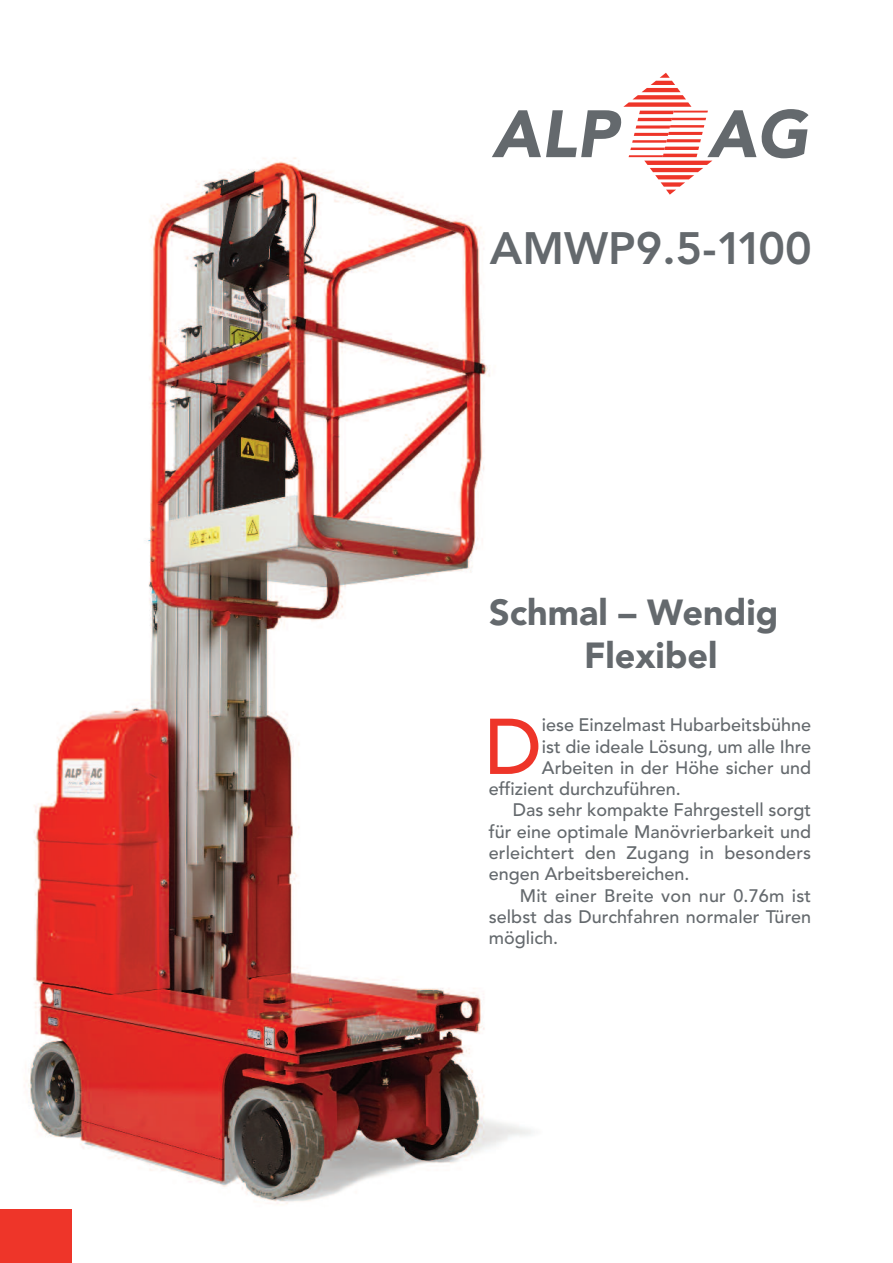
<style>
.page{position:relative;width:893px;height:1263px;background:#fff}
.page>*{position:absolute;margin:0;border:0;box-sizing:border-box;transform-origin:0 0}
.t1{font:500 78px "Avenir";color:#ee3529}
.t2{font:italic 900 66.15px "Avenir";color:#64696d}
.t3{font:800 45px "Avenir";color:#64696d}
.t4{font:900 36px/42.5px "Avenir";color:#64696d}
.t5{font:500 18px "Avenir";color:#64696d}
</style>
<div class="page">
<img style="left:24px;top:157px;width:509px;height:1048px">
<div style="left:0;top:1209px;width:72px;height:54px;background:#ee3529"></div>
<div style="left:490px;top:67px;width:322px;height:133px;background:#fff"></div>
<svg style="left:623px;top:73px;width:89px;height:122px"></svg>
<h2 class="t2" style="left:492px;top:79px;width:128px">ALP</h2>
<h2 class="t2" style="left:707px;top:79px;width:102px">AG</h2>
<h3 class="t3" style="left:490px;top:213px;width:323px">AMWP9.5-1100</h3>
<h3 class="t4" style="left:584px;top:590px;width:196px;text-indent:-95px">Schmal – Wendig<br>Flexibel</h3>
<h1 class="t1" style="left:484px;top:679px;width:59px">D</h1>
<p class="t5" style="left:542px;top:709px;width:271px">iese Einzelmast Hubarbeitsbühne</p>
<p class="t5" style="left:542px;top:731px;width:271px">ist die ideale Lösung, um alle Ihre</p>
<p class="t5" style="left:542px;top:752px;width:271px">Arbeiten in der Höhe sicher und</p>
<p class="t5" style="left:489px;top:773px;width:194px">effizient durchzuführen.</p>
<p class="t5" style="left:513px;top:795px;width:300px">Das sehr kompakte Fahrgestell sorgt</p>
<p class="t5" style="left:489px;top:816px;width:324px">für eine optimale Manövrierbarkeit und</p>
<p class="t5" style="left:489px;top:837px;width:324px">erleichtert den Zugang in besonders</p>
<p class="t5" style="left:489px;top:858px;width:202px">engen Arbeitsbereichen.</p>
<p class="t5" style="left:520px;top:880px;width:293px">Mit einer Breite von nur 0.76m ist</p>
<p class="t5" style="left:489px;top:901px;width:324px">selbst das Durchfahren normaler Türen</p>
<p class="t5" style="left:489px;top:922px;width:71px">möglich.</p>
</div>
